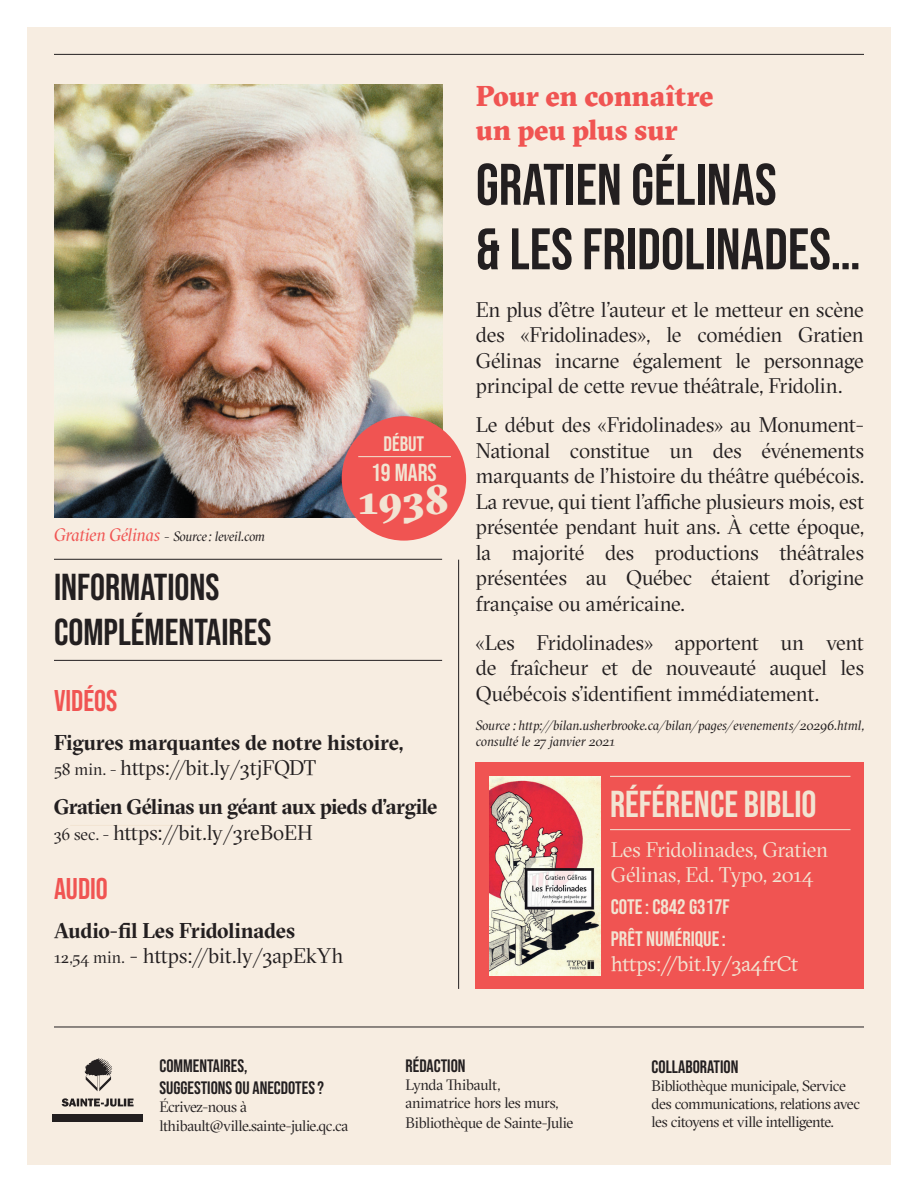
<style>
.page{position:relative;width:918px;height:1188px;background:#fff}
.page>*{position:absolute;margin:0;border:0;box-sizing:border-box;transform-origin:0 0}
.t1{font:58.5px/64.5px "Bebas Neue";color:#231f20}
.t2{font:900 40.95px "GT Sectra Fine";color:#f2e4d2}
.t3{font:37.5px/45px "Bebas Neue";color:#231f20}
.t4{font:37.5px "Bebas Neue";color:#f2e4d2}
.t5{font:30px "Bebas Neue";color:#f05452}
.t6{font:900 28.5px/34.2px "GT Sectra";letter-spacing:-.01em;color:#f05452}
.t7{font:24.6px "Bebas Neue";color:#f2e4d2}
.t8{font:21px/25.5px "GT Sectra Fine";letter-spacing:-.01em;color:#231f20;text-align:justify}
.t9{font:700 21px/25.5px "GT Sectra Fine";letter-spacing:-.02em;color:#231f20}
.t10{font:21px/25.5px "GT Sectra Fine";letter-spacing:-.01em;color:#f2e4d2}
.t11{font:21px/32px "Bebas Neue";color:#f2e4d2}
.t12{font:21px "GT Sectra";letter-spacing:-.02em;color:#f2e4d2}
.t13{font:18px/21.6px "Bebas Neue";color:#231f20}
.t14{font:15px/18px "GT Sectra Fine";letter-spacing:-.03em;color:#231f20}
.t15{font:15px/18px "GT Sectra Fine";letter-spacing:-.01em;color:#231f20}
.t16{font:italic 13.5px/16.2px "GT Sectra Fine";letter-spacing:-.01em;color:#231f20}
.s1{font-size:18px;color:#f05452}
.s2{font-weight:400;font-size:16.5px}
.s3{font-weight:400}
</style>
<div class="page">
<div style="left:27px;top:27px;width:864px;height:1137px;background:#f7ede1"></div>
<hr style="left:54px;top:660px;width:388px;height:1px;background:#231f20">
<hr style="left:54px;top:559px;width:388px;height:1px;background:#231f20">
<hr style="left:54px;top:54px;width:810px;height:1px;background:#231f20">
<img style="left:54px;top:85px;width:388px;height:432px">
<hr style="left:70px;top:825px;width:121px;height:1px;background:#f2e4d2">
<hr style="left:54px;top:1027px;width:810px;height:1px;background:#231f20">
<hr style="left:458px;top:560px;width:1px;height:429px;background:#231f20">
<div style="left:342px;top:416px;width:124px;height:125px;background:#f05452;border-radius:50%"></div>
<hr style="left:358px;top:456px;width:93px;height:1px;background:#f2e4d2">
<div style="left:476px;top:762px;width:388px;height:227px;background:#f05452"></div>
<img style="left:489px;top:777px;width:111px;height:198px">
<svg style="left:62px;top:1098px;width:72px;height:9px"></svg>
<div style="left:52px;top:1114px;width:91px;height:8px;background:#231f20"></div>
<svg style="left:85px;top:1058px;width:27px;height:33px"></svg>
<hr style="left:610px;top:829px;width:240px;height:1px;background:#f2e4d2">
<hr style="left:610px;top:776px;width:240px;height:1px;background:#f2e4d2">
<p class="t16" style="left:54px;top:528px;width:212px"><span class="s1">Gratien Gélinas</span> - Source : leveil.com</p>
<h3 class="t3" style="left:54px;top:564px;width:219px">INFORMATIONS<br>COMPLÉMENTAIRES</h3>
<p class="t11" style="left:384px;top:427px;width:42px">DÉBUT</p>
<p class="t7" style="left:371px;top:458px;width:67px">19 MARS</p>
<h2 class="t2" style="left:359px;top:473px;width:92px">1938</h2>
<h3 class="t5" style="left:54px;top:683px;width:65px">VIDÉOS</h3>
<p class="t9" style="left:54px;top:729px;width:351px">Figures marquantes de notre histoire,<br><span class="s2">58 min. -</span> <span class="s3">https://bit.ly/3tjFQDT</span></p>
<p class="t9" style="left:54px;top:794px;width:385px">Gratien Gélinas un géant aux pieds d’argile<br><span class="s2">36 sec. -</span> <span class="s3">https://bit.ly/3reBoEH</span></p>
<h3 class="t5" style="left:54px;top:872px;width:55px">AUDIO</h3>
<p class="t9" style="left:54px;top:917px;width:291px">Audio-fil Les Fridolinades<br><span class="s2">12,54 min.</span> <span class="s3">- https://bit.ly/3apEkYh</span></p>
<h3 class="t6" style="left:476px;top:78px;width:239px">Pour en connaître un peu plus sur</h3>
<h1 class="t1" style="left:476px;top:152px;width:386px">GRATIEN GÉLINAS<br>&amp; LES FRIDOLINADES…</h1>
<p class="t8" style="left:476px;top:297px;width:390px">En plus d'être l'auteur et le metteur en scène des «Fridolinades», le comédien Gratien Gélinas incarne également le personnage principal de cette revue théâtrale, Fridolin.</p>
<p class="t8" style="left:476px;top:412px;width:390px">Le début des «Fridolinades» au Monument-National constitue un des événements marquants de l'histoire du théâtre québécois.<br>La revue, qui tient l'affiche plusieurs mois, est présentée pendant huit ans. À cette époque, la majorité des productions théâtrales présentées au Québec étaient d'origine française ou américaine.</p>
<p class="t8" style="left:476px;top:629px;width:390px">«Les Fridolinades» apportent un vent de fraîcheur et de nouveauté auquel les Québécois s'identifient immédiatement.</p>
<p class="t16" style="left:476px;top:717px;width:390px">Source : http://bilan.usherbrooke.ca/bilan/pages/evenements/20296.html, consulté le 27 janvier 2021</p>
<h3 class="t4" style="left:610px;top:783px;width:208px">RÉFÉRENCE BIBLIO</h3>
<p class="t10" style="left:611px;top:836px;width:219px">Les Fridolinades, Gratien<br>Gélinas, Ed. Typo, 2014</p>
<p class="t11" style="left:611px;top:891px;width:120px">COTE: C842 G317F<br>PRÊT NUMÉRIQUE:</p>
<p class="t12" style="left:611px;top:951px;width:189px">https://bit.ly/3a4frCt</p>
<p class="t13" style="left:159px;top:1055px;width:166px">COMMENTAIRES,<br>SUGGESTIONS OU ANECDOTES?</p>
<p class="t14" style="left:159px;top:1096px;width:190px;line-height:19.8px">Écrivez-nous à lthibault@ville.sainte-julie.qc.ca</p>
<p class="t13" style="left:406px;top:1055px;width:62px">RÉDACTION</p>
<p class="t15" style="left:406px;top:1076px;width:154px">Lynda Thibault, animatrice hors les murs,</p>
<p class="t14" style="left:406px;top:1113px;width:169px">Bibliothèque de Sainte-Julie</p>
<p class="t13" style="left:652px;top:1056px;width:88px">COLLABORATION</p>
<p class="t14" style="left:652px;top:1077px;width:210px">Bibliothèque municipale, Service des communications, relations avec les citoyens et ville intelligente.</p>
</div>
